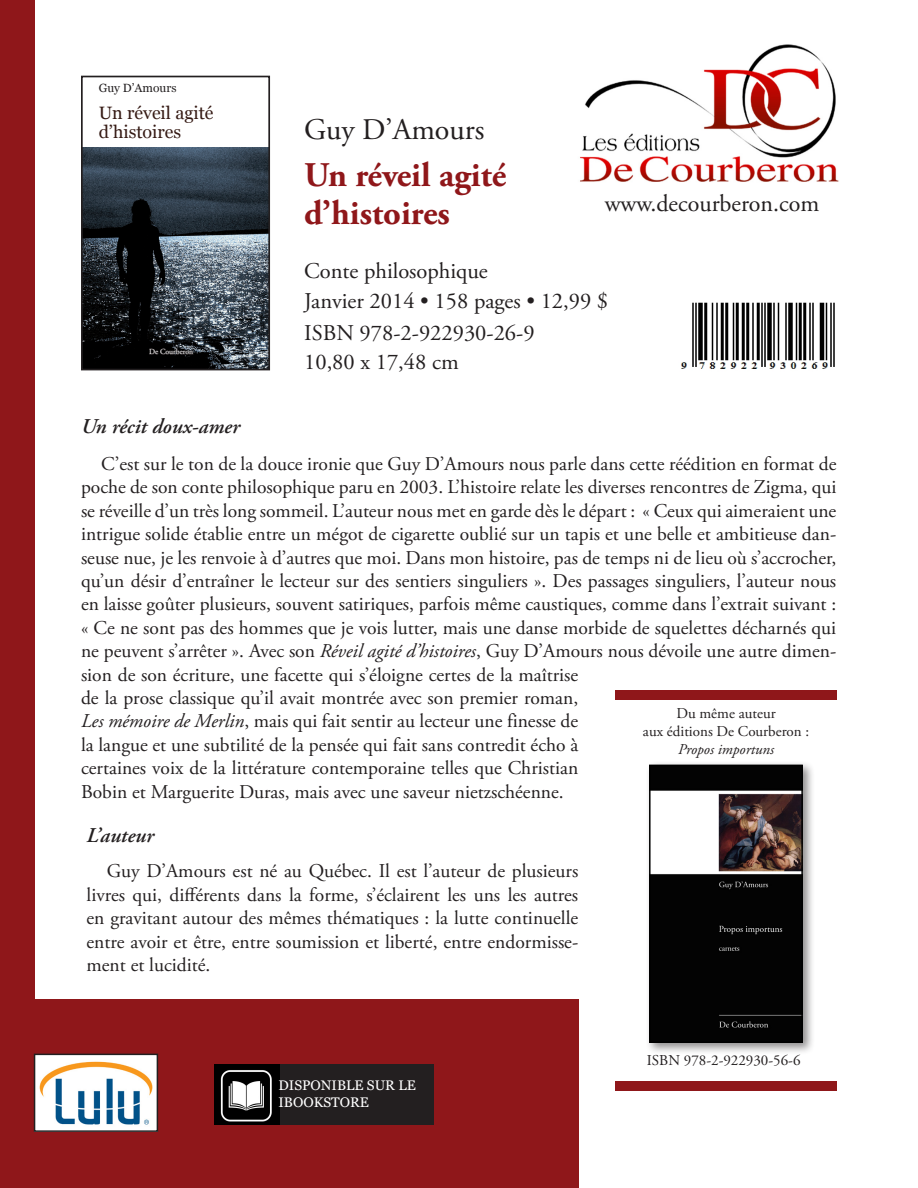
<style>
.page{position:relative;width:918px;height:1188px;background:#fff}
.page>*{position:absolute;margin:0;border:0;box-sizing:border-box;transform-origin:0 0}
.t1{font:700 34.5px "Adobe Garamond Pro";color:#8f171a}
.t2{font:30px "Adobe Garamond Pro";color:#231f20}
.t3{font:24px "Adobe Garamond Pro";color:#231f20}
.t4{font:22.5px "Adobe Garamond Pro";color:#231f20}
.t5{font:italic 600 21px "Adobe Garamond Pro";color:#231f20}
.t6{font:19.5px/23.4px "Adobe Garamond Pro";color:#231f20;text-align:justify}
.t7{font:17.85px/19px "Georgia";color:#351a14}
.t8{font:15px "Adobe Garamond Pro";color:#231f20}
.t9{font:italic 15px "Adobe Garamond Pro";color:#231f20}
.t10{font:13.95px "Georgia";color:#fff}
.t11{font:12px "Georgia";color:#231f20}
.t12{font:7.8px "Adobe Garamond Pro";color:#fff}
.s1{font-style:italic}
</style>
<div class="page">
<img style="left:580px;top:44px;width:259px;height:138px">
<img style="left:681px;top:302px;width:154px;height:67px">
<div style="left:645px;top:761px;width:170px;height:295px;background:#231f20;opacity:.5"></div>
<img style="left:652px;top:768px;width:148px;height:272px">
<div style="left:649px;top:765px;width:154px;height:278px;border:2px solid #000"></div>
<div style="left:615px;top:690px;width:222px;height:9px;background:#8f171a"></div>
<div style="left:0;top:0;width:35px;height:1188px;background:#8f171a"></div>
<div style="left:29px;top:999px;width:550px;height:189px;background:#8f171a"></div>
<div style="left:615px;top:1081px;width:222px;height:10px;background:#8f171a"></div>
<img style="left:84px;top:148px;width:183px;height:219px">
<svg style="left:149px;top:348px;width:45px;height:8px"></svg>
<div style="left:81px;top:76px;width:189px;height:294px;border:2px solid #231f20"></div>
<img style="left:37px;top:1057px;width:118px;height:72px">
<div style="left:34px;top:1054px;width:124px;height:78px;border:2px solid #231f20"></div>
<img style="left:214px;top:1064px;width:66px;height:60px">
<div style="left:280px;top:1064px;width:154px;height:61px;background:#231f20"></div>
<p class="t11" style="left:99px;top:81px;width:79px">Guy D’Amours</p>
<p class="t7" style="left:99px;top:103px;width:116px">Un réveil agité d’histoires</p>
<p class="t12" style="left:149px;top:347px;width:46px">De Courberon</p>
<p class="t5" style="left:81px;top:414px;width:160px">Un récit doux-amer</p>
<p class="t2" style="left:304px;top:112px;width:182px">Guy D’Amours</p>
<p class="t1" style="left:304px;top:155px;width:204px">Un réveil agité</p>
<p class="t1" style="left:304px;top:193px;width:147px">d’histoires</p>
<p class="t4" style="left:304px;top:257px;width:185px">Conte philosophique</p>
<p class="t4" style="left:304px;top:288px;width:306px">Janvier 2014 • 158 pages • 12,99 $</p>
<p class="t4" style="left:304px;top:319px;width:232px">ISBN 978-2-922930-26-9</p>
<p class="t3" style="left:605px;top:189px;width:216px">www.decourberon.com</p>
<p class="t4" style="left:304px;top:348px;width:156px">10,80 x 17,48 cm</p>
<p class="t6" style="left:81px;top:453px;width:757px;text-indent:20px">C’est sur le ton de la douce ironie que Guy D’Amours nous parle dans cette réédition en format de poche de son conte philosophique paru en 2003. L’histoire relate les diverses rencontres de Zigma, qui se réveille d’un très long sommeil. L’auteur nous met en garde dès le départ : « Ceux qui aimeraient une intrigue solide établie entre un mégot de cigarette oublié sur un tapis et une belle et ambitieuse dan&shy;seuse nue, je les renvoie à d’autres que moi. Dans mon histoire, pas de temps ni de lieu où s’accrocher, qu’un désir d’entraîner le lecteur sur des sentiers singuliers ». Des passages singuliers, l’auteur nous en laisse goûter plusieurs, souvent satiriques, parfois même caustiques, comme dans l’extrait suivant : « Ce ne sont pas des hommes que je vois lutter, mais une danse morbide de squelettes décharnés qui ne peuvent s’arrêter ». Avec son <span class="s1">Réveil agité d’histoires</span>, Guy D’Amours nous dévoile une autre dimen-</p>
<p class="t6" style="left:81px;top:663px;width:499px">sion de son écriture, une facette qui s’éloigne certes de la maîtrise de la prose classique qu’il avait montrée avec son premier roman, <span class="s1">Les mémoire de Merlin</span>, mais qui fait sentir au lecteur une finesse de la langue et une subtilité de la pensée qui fait sans contredit écho à certaines voix de la littérature contemporaine telles que Christian Bobin et Marguerite Duras, mais avec une saveur nietzschéenne.</p>
<p class="t5" style="left:87px;top:823px;width:69px">L’auteur</p>
<p class="t6" style="left:87px;top:860px;width:493px;text-indent:20px">Guy D’Amours est né au Québec. Il est l’auteur de plusieurs livres qui, différents dans la forme, s’éclairent les uns les autres en gravitant autour des mêmes thématiques : la lutte continuelle entre avoir et être, entre soumission et liberté, entre endormisse&shy;ment et lucidité.</p>
<p class="t10" style="left:279px;top:1077px;width:139px">DISPONIBLE SUR LE</p>
<p class="t10" style="left:279px;top:1094px;width:92px">IBOOKSTORE</p>
<p class="t8" style="left:677px;top:704px;width:101px">Du même auteur</p>
<p class="t8" style="left:643px;top:722px;width:168px">aux éditions De Courberon :</p>
<p class="t9" style="left:678px;top:740px;width:97px">Propos importuns</p>
<p class="t8" style="left:647px;top:1051px;width:155px">ISBN 978-2-922930-56-6</p>
</div>
